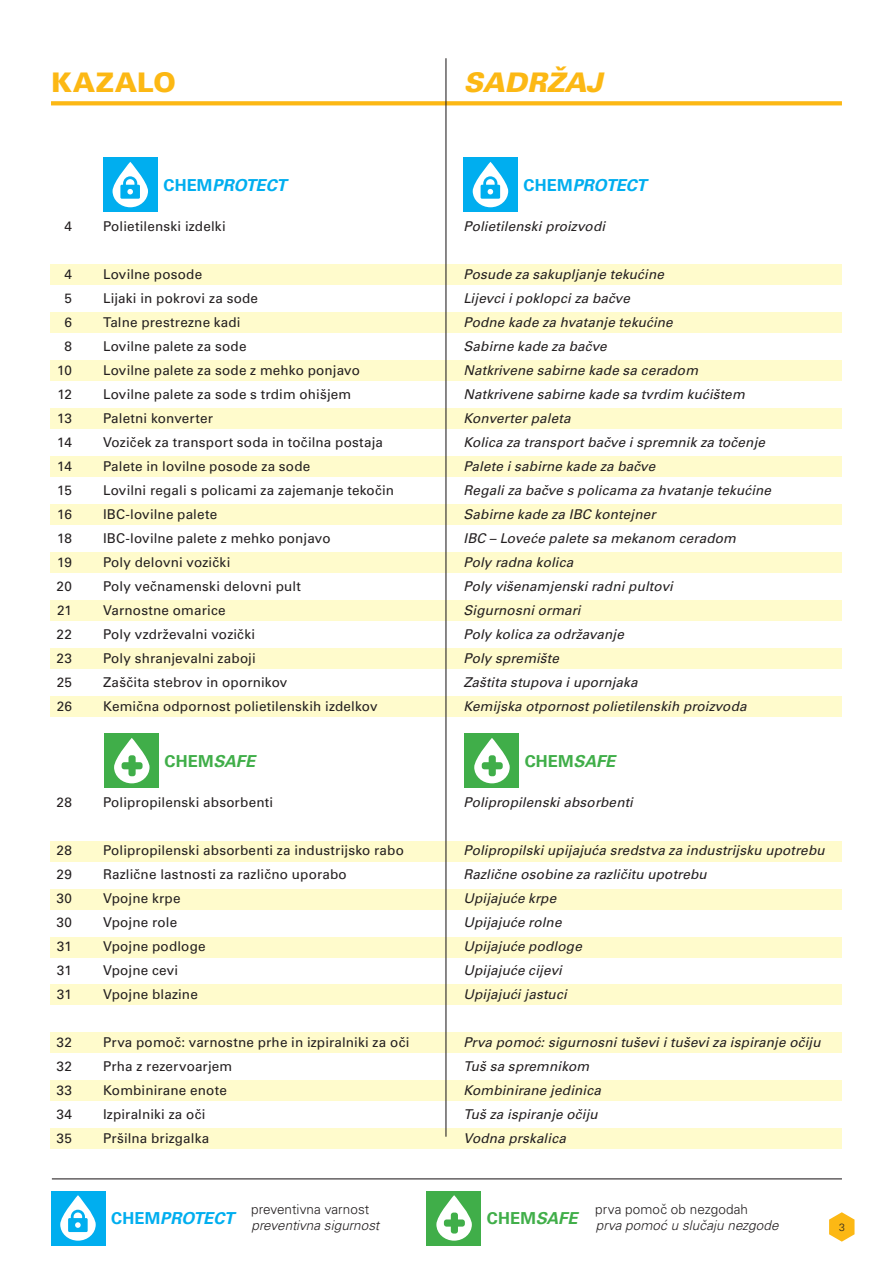
<style>
.page{position:relative;width:893px;height:1263px;background:#fff}
.page>*{position:absolute;margin:0;border:0;box-sizing:border-box;transform-origin:0 0}
.t1{font:italic 900 27px "Univers SLO";letter-spacing:-.02em;color:#fcb814}
.t2{font:900 27px "Univers SLO";letter-spacing:.02em;color:#fcb814}
.t3{font:italic 700 16.5px "Univers SLO";letter-spacing:-.01em;color:#00aeef}
.t4{font:700 16.5px "Univers SLO";letter-spacing:.01em;color:#40ae49}
.t5{font:italic 13.5px/24px "Univers SLO";letter-spacing:.01em;color:#231f20}
.t6{font:13.5px/24px "Univers SLO";letter-spacing:.01em;color:#231f20}
.t7{font:italic 300 13.5px "Univers SLO";letter-spacing:.005em;color:#231f20}
.t8{font:300 13.5px "Univers SLO";letter-spacing:.005em;color:#231f20}
.t9{font:13.5px/24px "Univers SLO";letter-spacing:-.025em;color:#231f20;text-align:center}
.t10{font:300 10.5px "Univers SLO";color:#231f20}
.s1{font-style:normal}
.s2{font-style:italic}
</style>
<div class="page">
<svg style="left:829px;top:1212px;width:25px;height:29px"></svg>
<div style="left:51px;top:264px;width:791px;height:21px;background:#fffbcc"></div>
<div style="left:51px;top:312px;width:791px;height:21px;background:#fffbcc"></div>
<div style="left:51px;top:841px;width:791px;height:20px;background:#fffbcc"></div>
<div style="left:51px;top:360px;width:791px;height:21px;background:#fffbcc"></div>
<div style="left:51px;top:889px;width:791px;height:20px;background:#fffbcc"></div>
<div style="left:51px;top:408px;width:791px;height:21px;background:#fffbcc"></div>
<div style="left:51px;top:937px;width:791px;height:20px;background:#fffbcc"></div>
<div style="left:51px;top:456px;width:791px;height:21px;background:#fffbcc"></div>
<div style="left:51px;top:985px;width:791px;height:20px;background:#fffbcc"></div>
<div style="left:51px;top:504px;width:791px;height:21px;background:#fffbcc"></div>
<div style="left:51px;top:1033px;width:791px;height:20px;background:#fffbcc"></div>
<div style="left:51px;top:552px;width:791px;height:21px;background:#fffbcc"></div>
<div style="left:51px;top:1080px;width:791px;height:21px;background:#fffbcc"></div>
<div style="left:51px;top:600px;width:791px;height:21px;background:#fffbcc"></div>
<div style="left:51px;top:1128px;width:791px;height:21px;background:#fffbcc"></div>
<div style="left:51px;top:648px;width:791px;height:21px;background:#fffbcc"></div>
<div style="left:51px;top:696px;width:791px;height:21px;background:#fffbcc"></div>
<svg style="left:51px;top:101px;width:791px;height:4px;fill:#fcb814"></svg>
<hr style="left:445px;top:58px;width:1px;height:1079px;background:#231f20">
<div style="left:51px;top:1191px;width:55px;height:54px;background:#00aeef"></div>
<svg style="left:60px;top:1195px;width:36px;height:46px"></svg>
<svg style="left:68px;top:1210px;width:20px;height:22px"></svg>
<hr style="left:52px;top:1178px;width:790px;height:1px;background:#231f20">
<div style="left:426px;top:1191px;width:55px;height:54px;background:#40ae49"></div>
<svg style="left:436px;top:1195px;width:36px;height:46px"></svg>
<svg style="left:444px;top:1212px;width:21px;height:21px"></svg>
<div style="left:103px;top:157px;width:55px;height:55px;background:#00aeef"></div>
<svg style="left:113px;top:162px;width:35px;height:45px"></svg>
<svg style="left:120px;top:176px;width:20px;height:23px"></svg>
<div style="left:463px;top:157px;width:55px;height:55px;background:#00aeef"></div>
<svg style="left:473px;top:162px;width:35px;height:45px"></svg>
<svg style="left:481px;top:176px;width:19px;height:23px"></svg>
<div style="left:104px;top:733px;width:55px;height:55px;background:#40ae49"></div>
<svg style="left:114px;top:738px;width:36px;height:45px"></svg>
<svg style="left:122px;top:755px;width:21px;height:21px"></svg>
<div style="left:464px;top:733px;width:55px;height:55px;background:#40ae49"></div>
<svg style="left:474px;top:738px;width:36px;height:45px"></svg>
<svg style="left:482px;top:755px;width:21px;height:21px"></svg>
<h1 class="t2" style="left:51px;top:65px;width:126px">KAZALO</h1>
<h1 class="t1" style="left:463px;top:65px;width:140px">SADRŽAJ</h1>
<p class="t6" style="left:64px;top:214px;width:9px">4</p>
<p class="t9" style="left:57px;top:262px;width:17px">4<br>5<br>6<br>8<br>10<br>12<br>13<br>14<br>14<br>15<br>16<br>18<br>19<br>20<br>21<br>22<br>23<br>25<br>26</p>
<p class="t6" style="left:57px;top:790px;width:17px">28</p>
<p class="t6" style="left:56px;top:838px;width:17px;text-align:justify">28<br>29<br>30<br>30<br>31<br>31<br>31</p>
<p class="t6" style="left:56px;top:1030px;width:17px;text-align:justify">32<br>32<br>33<br>34<br>35</p>
<p class="t3" style="left:163px;top:175px;width:125px"><span class="s1">CHEM</span>PROTECT</p>
<p class="t3" style="left:524px;top:175px;width:125px"><span class="s1">CHEM</span>PROTECT</p>
<p class="t6" style="left:103px;top:214px;width:124px">Polietilenski izdelki</p>
<p class="t6" style="left:103px;top:262px;width:293px">Lovilne posode<br>Lijaki in pokrovi za sode<br>Talne prestrezne kadi<br>Lovilne palete za sode<br>Lovilne palete za sode z mehko ponjavo<br>Lovilne palete za sode s trdim ohišjem<br>Paletni konverter<br>Voziček za transport soda in točilna postaja<br>Palete in lovilne posode za sode<br>Lovilni regali s policami za zajemanje tekočin<br>IBC-lovilne palete<br>IBC-lovilne palete z mehko ponjavo<br>Poly delovni vozički<br>Poly večnamenski delovni pult<br>Varnostne omarice<br>Poly vzdrževalni vozički<br>Poly shranjevalni zaboji<br>Zaščita stebrov in opornikov<br>Kemična odpornost polietilenskih izdelkov</p>
<p class="t5" style="left:463px;top:215px;width:143px">Polietilenski proizvodi</p>
<p class="t5" style="left:463px;top:263px;width:309px">Posude za sakupljanje tekućine<br>Lijevci i poklopci za bačve<br>Podne kade za hvatanje tekućine<br>Sabirne kade za bačve<br>Natkrivene sabirne kade sa ceradom<br>Natkrivene sabirne kade sa tvrdim kućištem<br>Konverter paleta<br>Kolica za transport bačve i spremnik za točenje<br>Palete i sabirne kade za bačve<br>Regali za bačve s policama za hvatanje tekućine<br>Sabirne kade za IBC kontejner<br>IBC – Loveće palete sa mekanom ceradom<br>Poly radna kolica<br>Poly višenamjenski radni pultovi<br>Sigurnosni ormari<br>Poly kolica za održavanje<br>Poly spremište<br>Zaštita stupova i upornjaka<br>Kemijska otpornost polietilenskih proizvoda</p>
<p class="t4" style="left:165px;top:751px;width:92px">CHEM<span class="s2">SAFE</span></p>
<p class="t4" style="left:525px;top:751px;width:92px">CHEM<span class="s2">SAFE</span></p>
<p class="t6" style="left:103px;top:790px;width:172px">Polipropilenski absorbenti</p>
<p class="t6" style="left:103px;top:838px;width:303px">Polipropilenski absorbenti za industrijsko rabo<br>Različne lastnosti za različno uporabo<br>Vpojne krpe<br>Vpojne role<br>Vpojne podloge<br>Vpojne cevi<br>Vpojne blazine</p>
<p class="t6" style="left:103px;top:1030px;width:308px">Prva pomoč: varnostne prhe in izpiralniki za oči<br>Prha z rezervoarjem<br>Kombinirane enote<br>Izpiralniki za oči<br>Pršilna brizgalka</p>
<p class="t5" style="left:463px;top:791px;width:171px">Polipropilenski absorbenti</p>
<p class="t5" style="left:463px;top:839px;width:363px">Polipropilski upijajuća sredstva za industrijsku upotrebu<br>Različne osobine za različitu upotrebu<br>Upijajuće krpe<br>Upijajuće rolne<br>Upijajuće podloge<br>Upijajuće cijevi<br>Upijajući jastuci</p>
<p class="t5" style="left:463px;top:1031px;width:359px">Prva pomoć: sigurnosni tuševi i tuševi za ispiranje očiju<br>Tuš sa spremnikom<br>Kombinirane jedinica<br>Tuš za ispiranje očiju<br>Vodna prskalica</p>
<p class="t8" style="left:251px;top:1200px;width:120px">preventivna varnost</p>
<p class="t7" style="left:251px;top:1217px;width:129px">preventivna sigurnost</p>
<p class="t3" style="left:111px;top:1208px;width:125px"><span class="s1">CHEM</span>PROTECT</p>
<p class="t4" style="left:487px;top:1208px;width:92px">CHEM<span class="s2">SAFE</span></p>
<p class="t8" style="left:595px;top:1200px;width:154px">prva pomoč ob nezgodah</p>
<p class="t7" style="left:596px;top:1217px;width:184px">prva pomoć u slučaju nezgode</p>
<p class="t10" style="left:839px;top:1221px;width:7px">3</p>
</div>
